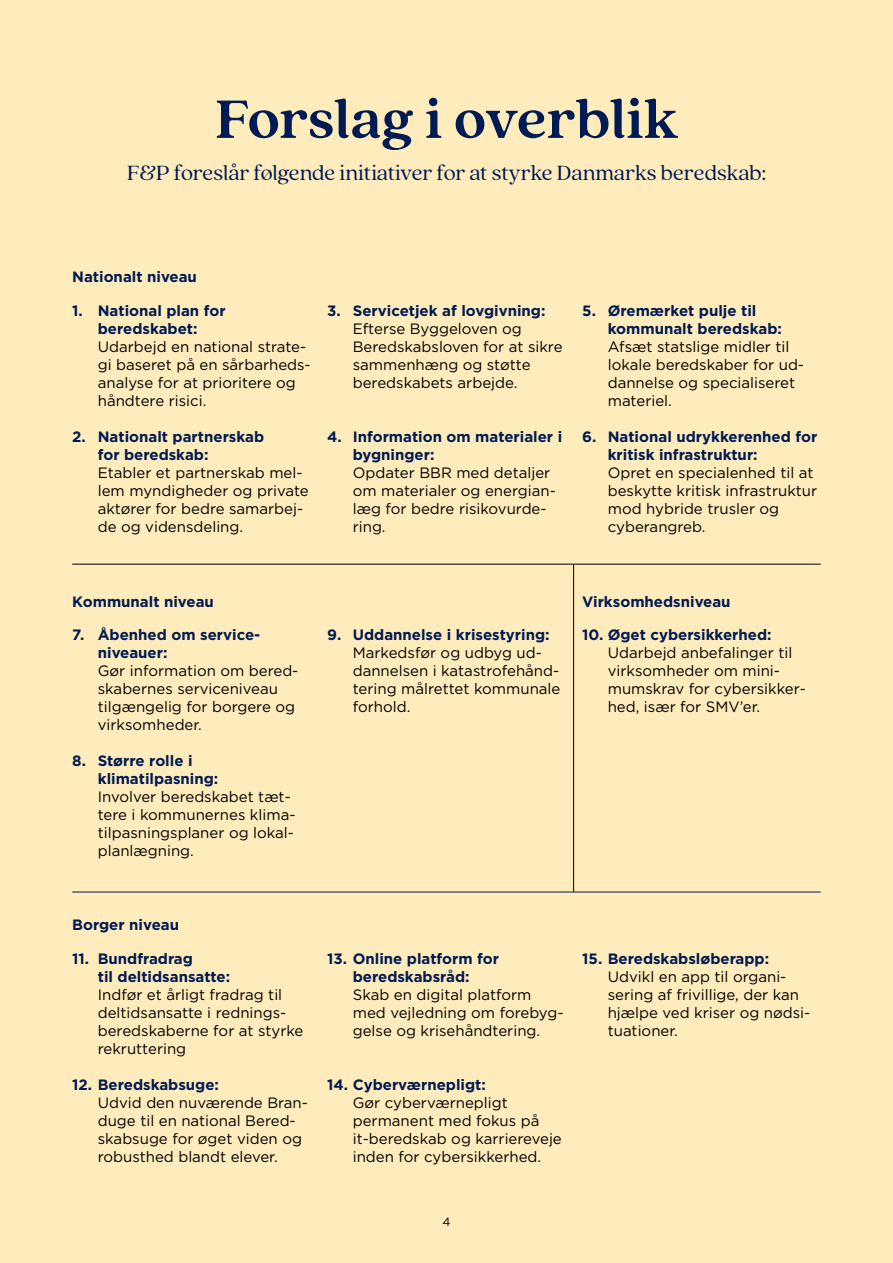
<style>
.page{position:relative;width:893px;height:1263px;background:#ffecbc}
.page>*{position:absolute;margin:0;border:0;box-sizing:border-box;transform-origin:0 0}
.t1{font:700 60px "Quincy CFF&P";letter-spacing:-.005em;color:#001a53}
.t2{font:22.95px "Quincy CFF&P";color:#001a53}
.t3{font:15px/18px "Gotham";color:#000}
.t4{font:700 15px/18px "Gotham";color:#001a53}
.t5{font:12px "Gotham";color:#000}
</style>
<div class="page">
<hr style="left:72px;top:892px;width:749px;height:1px;background:#001a53">
<hr style="left:72px;top:564px;width:749px;height:1px;background:#000">
<hr style="left:573px;top:564px;width:1px;height:328px;background:#000">
<h1 class="t1" style="left:215px;top:83px;width:464px">Forslag i overblik</h1>
<h2 class="t2" style="left:127px;top:160px;width:640px">F&amp;P foreslår følgende initiativer for at styrke Danmarks beredskab:</h2>
<p class="t4" style="left:72px;top:268px;width:126px">Nationalt niveau</p>
<p class="t4" style="left:72px;top:301px;width:155px;text-align:center">1. National plan for beredskabet:</p>
<p class="t3" style="left:98px;top:337px;width:214px">Udarbejd en national strate&shy;gi baseret på en sårbarheds&shy;analyse for at prioritere og håndtere risici.</p>
<p class="t4" style="left:98px;top:427px;width:168px;text-indent:-25px">2. Nationalt partnerskab for beredskab:</p>
<p class="t3" style="left:98px;top:463px;width:213px">Etabler et partnerskab mel&shy;lem myndigheder og private aktører for bedre samarbej&shy;de og vidensdeling.</p>
<p class="t4" style="left:327px;top:301px;width:220px">3. Servicetjek af lovgivning:</p>
<p class="t3" style="left:353px;top:319px;width:211px">Efterse Byggeloven og<br>Beredskabsloven for at sikre sammenhæng og støtte beredskabets arbejde.</p>
<p class="t4" style="left:353px;top:427px;width:211px;text-indent:-26px">4. Information om materialer i bygninger:</p>
<p class="t3" style="left:353px;top:463px;width:205px">Opdater BBR med detaljer om materialer og energian&shy;læg for bedre risikovurde&shy;ring.</p>
<p class="t4" style="left:608px;top:301px;width:176px;text-indent:-26px">5. Øremærket pulje til kommunalt beredskab:</p>
<p class="t3" style="left:608px;top:337px;width:198px">Afsæt statslige midler til lokale beredskaber for ud&shy;dannelse og specialiseret materiel.</p>
<p class="t4" style="left:608px;top:427px;width:211px;text-indent:-26px">6. National udrykkerenhed for kritisk infrastruktur:</p>
<p class="t3" style="left:608px;top:463px;width:211px">Opret en specialenhed til at beskytte kritisk infrastruktur mod hybride trusler og cyberangreb.</p>
<p class="t4" style="left:72px;top:592px;width:143px">Kommunalt niveau</p>
<p class="t4" style="left:582px;top:592px;width:150px">Virksomhedsniveau</p>
<p class="t4" style="left:98px;top:625px;width:164px;text-indent:-26px">7. Åbenhed om service&shy;niveauer:</p>
<p class="t3" style="left:98px;top:661px;width:202px">Gør information om bered&shy;skabernes serviceniveau tilgængelig for borgere og virksomheder.</p>
<p class="t4" style="left:98px;top:751px;width:122px;text-indent:-26px">8. Større rolle i klimatilpasning:</p>
<p class="t3" style="left:98px;top:787px;width:199px">Involver beredskabet tæt&shy;tere i kommunernes klima&shy;tilpasningsplaner og lokal&shy;planlægning.</p>
<p class="t4" style="left:327px;top:625px;width:224px">9. Uddannelse i krisestyring:</p>
<p class="t3" style="left:353px;top:643px;width:209px">Markedsfør og udbyg ud&shy;dannelsen i katastrofehånd&shy;tering målrettet kommunale forhold.</p>
<p class="t4" style="left:582px;top:625px;width:191px">10. Øget cybersikkerhed:</p>
<p class="t3" style="left:608px;top:643px;width:200px">Udarbejd anbefalinger til virksomheder om mini&shy;mumskrav for cybersikker&shy;hed, især for SMV’er.</p>
<p class="t4" style="left:72px;top:915px;width:108px">Borger niveau</p>
<p class="t4" style="left:98px;top:949px;width:134px;text-indent:-26px">11. Bundfradrag<br>til deltidsansatte:</p>
<p class="t3" style="left:98px;top:985px;width:207px">Indfør et årligt fradrag til deltidsansatte i rednings&shy;beredskaberne for at styrke rekruttering</p>
<p class="t4" style="left:72px;top:1075px;width:148px">12. Beredskabsuge:</p>
<p class="t3" style="left:98px;top:1093px;width:212px">Udvid den nuværende Bran&shy;duge til en national Bered&shy;skabsuge for øget viden og robusthed blandt elever.</p>
<p class="t4" style="left:327px;top:949px;width:173px;text-align:center">13. Online platform for beredskabsråd:</p>
<p class="t3" style="left:353px;top:985px;width:212px">Skab en digital platform med vejledning om forebyg&shy;gelse og krisehåndtering.</p>
<p class="t4" style="left:327px;top:1075px;width:160px">14. Cyberværnepligt:</p>
<p class="t3" style="left:353px;top:1093px;width:211px">Gør cyberværnepligt permanent med fokus på it-beredskab og karriereveje inden for cybersikkerhed.</p>
<p class="t4" style="left:582px;top:949px;width:188px">15. Beredskabsløberapp:</p>
<p class="t3" style="left:608px;top:967px;width:204px">Udvikl en app til organi&shy;sering af frivillige, der kan hjælpe ved kriser og nødsi&shy;tuationer.</p>
<p class="t5" style="left:442px;top:1214px;width:10px">4</p>
</div>
